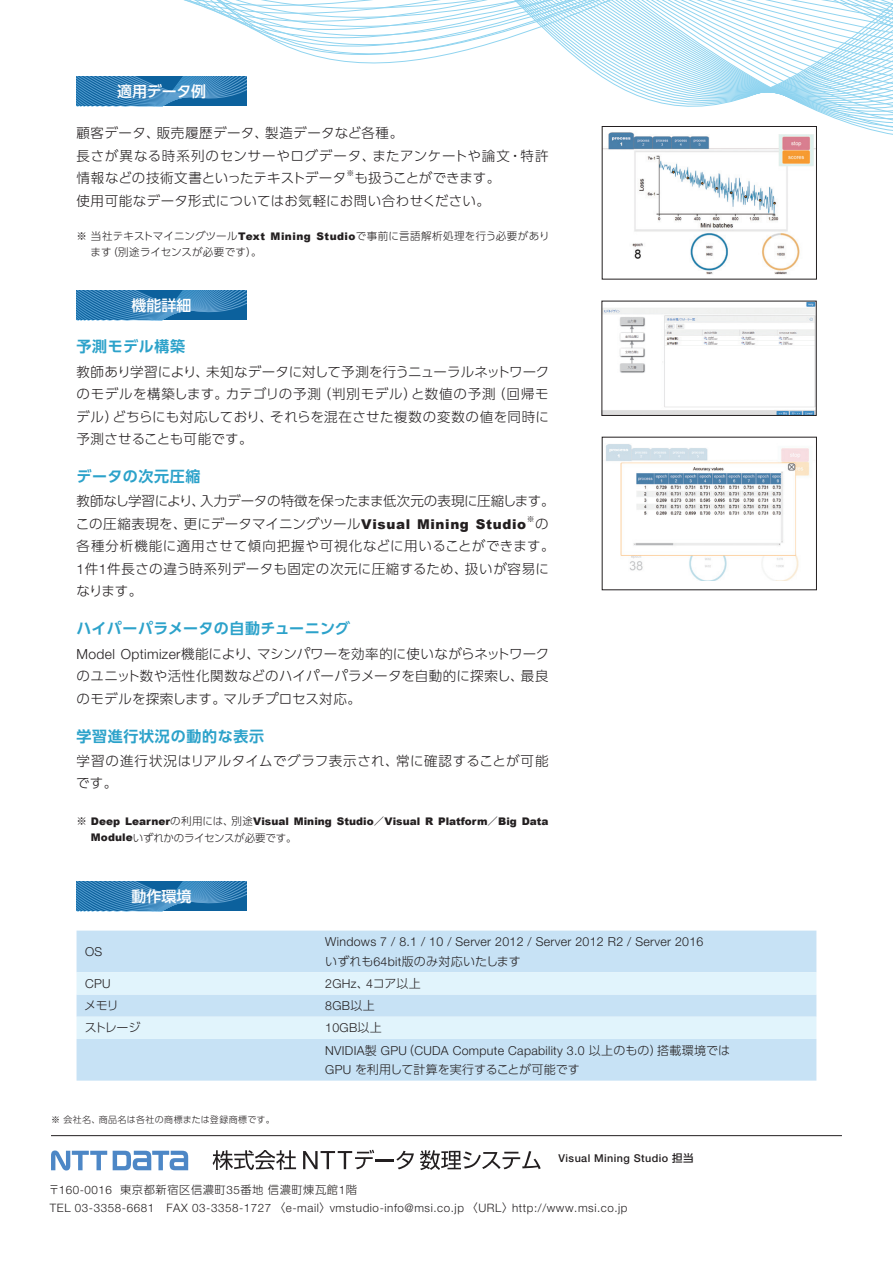
<style>
.page{position:relative;width:893px;height:1263px;background:#fff}
.page>*{position:absolute;margin:0;border:0;box-sizing:border-box;transform-origin:0 0}
.t1{font:700 15px "UD Shin Go Pro De";letter-spacing:.04em;color:#2ca2ca}
.t2{font:500 15px "UD Shin Go Pro";color:#fff}
.t3{font:300 13.5px/22.5px "UD Shin Go Pro";letter-spacing:.025em;color:#231f20}
.t4{font:300 13.5px/22.5px "UD Shin Go Pro";letter-spacing:.045em;color:#231f20}
.t5{font:300 13.5px/22.5px "UD Shin Go Pro";color:#231f20}
.t6{font:300 12.3px/22.2px "Helvetica Neue LT Std";letter-spacing:.025em;color:#231f20}
.t7{font:300 12px "UD Shin Go Pro";letter-spacing:-.005em;color:#231f20}
.t8{font:300 12px "UD Shin Go Pro";letter-spacing:.015em;color:#231f20}
.t9{font:300 11.55px "Helvetica Neue LT Std";letter-spacing:.05em;color:#231f20}
.t10{font:300 11.25px "UD Shin Go Pro";letter-spacing:.05em;color:#231f20}
.t11{font:500 10.8px "Helvetica Neue LT Std";letter-spacing:.04em;color:#231f20}
.t12{font:300 10.5px/16.5px "UD Shin Go Pro";letter-spacing:.005em;color:#231f20}
.t13{font:900 10.5px "Arial";letter-spacing:.005em;color:#231f20}
.t14{font:300 10.5px "UD Shin Go Pro";letter-spacing:-.02em;color:#231f20}
.t15{font:300 9px "UD Shin Go Pro";letter-spacing:.045em;color:#231f20}
.t16{font:300 7.8px "UD Shin Go Pro";color:#231f20}
.s1{font-family:"Arial";font-weight:900}
.s2{font-family:"Helvetica Neue LT Std";font-size:13.95px}
.s3{font-family:"UD Shin Go Pro";font-weight:300}
.s4{font-family:"Helvetica Neue LT Std";font-size:12.3px}
.s5{font-family:"UD Shin Go Pro";font-size:12px}
.s6{font-family:"UD Shin Go Pro";font-size:10.5px}
.s7{font-family:"Helvetica Neue LT Std";font-size:11.55px}
.s8{font-family:"UD Shin Go Pro";font-size:11.25px}
</style>
<div class="page">
<svg style="left:76px;top:0;width:817px;height:179px"></svg>
<hr style="left:51px;top:1135px;width:791px;height:1px;background:#231f20">
<svg style="left:113px;top:1151px;width:75px;height:19px"></svg>
<svg style="left:51px;top:1150px;width:56px;height:20px"></svg>
<svg style="left:213px;top:1150px;width:83px;height:20px"></svg>
<svg style="left:303px;top:1150px;width:111px;height:19px"></svg>
<svg style="left:420px;top:1150px;width:121px;height:20px"></svg>
<svg style="left:77px;top:77px;width:170px;height:29px;background:#307eb4"></svg>
<svg style="left:77px;top:290px;width:170px;height:30px;background:#307db4"></svg>
<img style="left:604px;top:131px;width:211px;height:144px">
<div style="left:602px;top:126px;width:215px;height:153px;border:1px solid #231f20"></div>
<img style="left:604px;top:303px;width:210px;height:111px">
<div style="left:602px;top:301px;width:214px;height:115px;border:1px solid #231f20"></div>
<img style="left:606px;top:444px;width:204px;height:137px">
<svg style="left:77px;top:881px;width:170px;height:30px;background:#307db4"></svg>
<div style="left:77px;top:930px;width:739px;height:150px;background:#c7e2f5"></div>
<div style="left:77px;top:972px;width:739px;height:22px;background:#e1f4fc"></div>
<div style="left:77px;top:1017px;width:739px;height:22px;background:#e1f4fc"></div>
<p class="t2" style="left:117px;top:79px;width:91px">適用データ例</p>
<p class="t4" style="left:77px;top:121px;width:474px">顧客データ、販売履歴データ、製造データなど各種。<br>長さが異なる時系列のセンサーやログデータ、またアンケートや論文・特許情報などの技術文書といったテキストデータ</p>
<p class="t16" style="left:346px;top:167px;width:9px">※</p>
<p class="t3" style="left:77px;top:166px;width:425px;line-height:23.2px;text-indent:278px">も扱うことができます。使用可能なデータ形式についてはお気軽にお問い合わせください。</p>
<p class="t12" style="left:91px;top:227px;width:460px;text-indent:-14px">※ 当社テキストマイニングツール<span class="s1">Text Mining Studio</span>で事前に言語解析処理を行う必要があります（別途ライセンスが必要です）。</p>
<p class="t2" style="left:132px;top:293px;width:61px">機能詳細</p>
<p class="t1" style="left:77px;top:334px;width:110px">予測モデル構築</p>
<p class="t3" style="left:76px;top:360px;width:475px;text-align:justify">教師あり学習により、未知なデータに対して予測を行うニューラルネットワークのモデルを構築します。カテゴリの予測（判別モデル）と数値の予測（回帰モデル）どちらにも対応しており、それらを混在させた複数の変数の値を同時に予測させることも可能です。</p>
<p class="t1" style="left:76px;top:464px;width:126px">データの次元圧縮</p>
<p class="t5" style="left:76px;top:489px;width:480px">教師なし学習により、入力データの特徴を保ったまま低次元の表現に圧縮します。この圧縮表現を、更にデータマイニングツール<span class="s1">Visual Mining Studio</span></p>
<p class="t16" style="left:527px;top:513px;width:9px">※</p>
<p class="t4" style="left:76px;top:512px;width:480px;text-indent:459px">の各種分析機能に適用させて傾向把握や可視化などに用いることができます。<br><span class="s2">1</span>件<span class="s2">1</span>件長さの違う時系列データも固定の次元に圧縮するため、扱いが容易になります。</p>
<p class="t1" style="left:76px;top:616px;width:275px">ハイパーパラメータの自動チューニング</p>
<p class="t3" style="left:77px;top:642px;width:474px;text-align:justify"><span class="s2">Model Optimizer</span>機能により、マシンパワーを効率的に使いながらネットワークのユニット数や活性化関数などのハイパーパラメータを自動的に探索し、最良のモデルを探索します。マルチプロセス対応。</p>
<p class="t1" style="left:77px;top:724px;width:189px">学習進行状況の動的な表示</p>
<p class="t3" style="left:76px;top:749px;width:474px">学習の進行状況はリアルタイムでグラフ表示され、常に確認することが可能です。</p>
<p class="t13" style="left:77px;top:814px;width:473px"><span class="s3">※</span> Deep Learner<span class="s3">の利用には、別途</span>Visual Mining Studio<span class="s3">／</span>Visual R Platform<span class="s3">／</span>Big Data</p>
<p class="t14" style="left:91px;top:829px;width:207px"><span class="s1">Module</span>いずれかのライセンスが必要です。</p>
<p class="t6" style="left:85px;top:940px;width:19px">OS</p>
<p class="t2" style="left:132px;top:884px;width:61px">動作環境</p>
<p class="t6" style="left:325px;top:930px;width:380px">Windows 7 / 8.1 / 10 / Server 2012 / Server 2012 R2 / Server 2016</p>
<p class="t8" style="left:325px;top:951px;width:197px">いずれも<span class="s4">64bit</span>版のみ対応いたします</p>
<p class="t6" style="left:85px;top:972px;width:27px">CPU</p>
<p class="t6" style="left:325px;top:972px;width:97px">2GHz<span class="s5">、</span>4<span class="s5">コア以上</span></p>
<p class="t7" style="left:84px;top:996px;width:36px">メモリ</p>
<p class="t6" style="left:325px;top:994px;width:51px">8GB<span class="s5">以上</span></p>
<p class="t7" style="left:85px;top:1018px;width:57px">ストレージ</p>
<p class="t6" style="left:325px;top:1017px;width:406px">10GB<span class="s5">以上<br></span>NVIDIA<span class="s5">製</span> GPU<span class="s5">（</span>CUDA Compute Capability 3.0 <span class="s5">以上のもの）搭載環境では</span></p>
<p class="t7" style="left:325px;top:1060px;width:256px"><span class="s4">GPU</span> を利用して計算を実行することが可能です</p>
<p class="t15" style="left:51px;top:1112px;width:225px">※ 会社名、商品名は各社の商標または登録商標です。</p>
<p class="t11" style="left:558px;top:1152px;width:137px">Visual Mining Studio <span class="s6">担当</span></p>
<p class="t10" style="left:48px;top:1181px;width:310px">〒<span class="s7">160-0016</span> 東京都新宿区信濃町<span class="s7">35</span>番地信濃町煉瓦館<span class="s7">1</span>階</p>
<p class="t9" style="left:50px;top:1201px;width:579px">TEL 03-3358-6681 FAX 03-3358-1727 <span class="s8">〈</span>e-mail<span class="s8">〉</span>vmstudio-info@msi.co.jp <span class="s8">〈</span>URL<span class="s8">〉</span>http://www.msi.co.jp</p>
</div>
